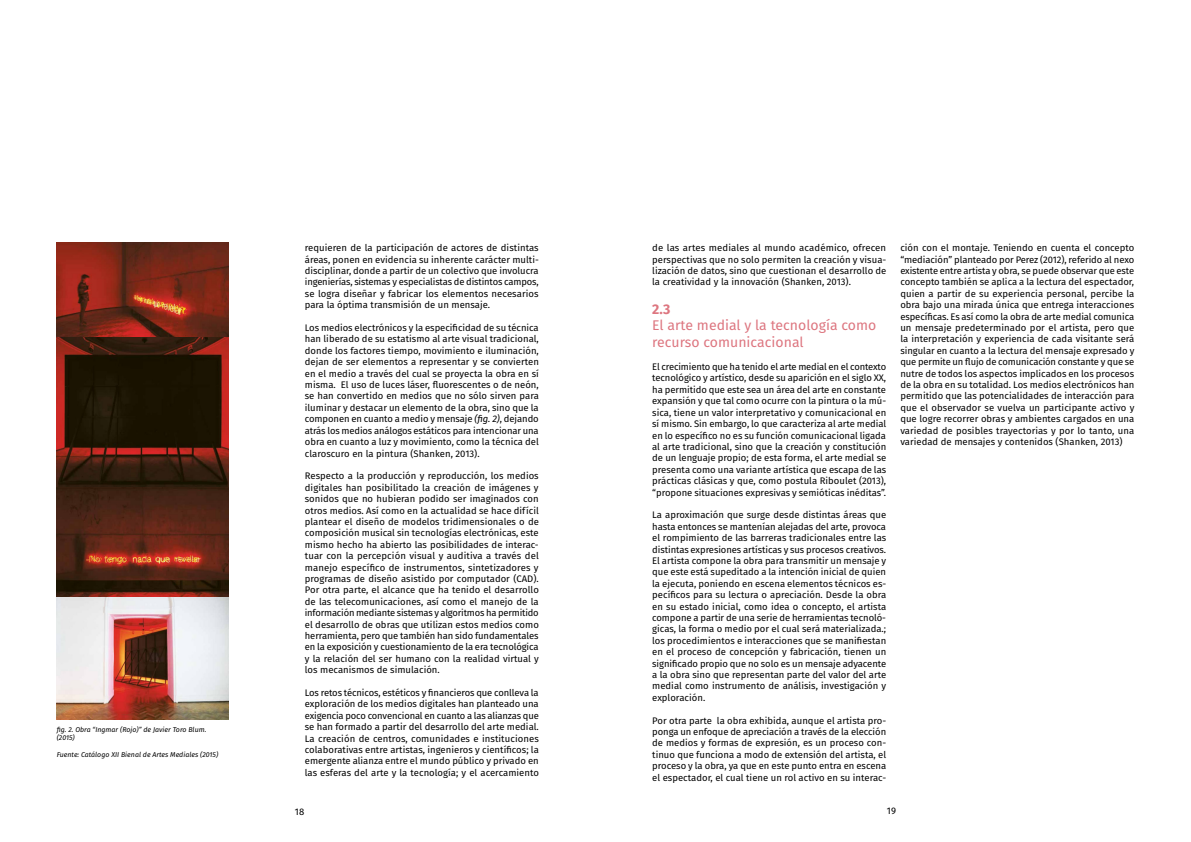
<style>
.page{position:relative;width:1191px;height:842px;background:#fff}
.page>*{position:absolute;margin:0;border:0;box-sizing:border-box;transform-origin:0 0}
.t1{font:14px/16.8px "Fira Sans";letter-spacing:.005em;color:#dd7680}
.t2{font:700 14px "Fira Sans";color:#dd7680}
.t3{font:9.5px/11.4px "Fira Sans";letter-spacing:.005em;color:#000;text-align:justify}
.t4{font:italic 7px/8.4px "Fira Sans";letter-spacing:.005em;color:#000}
.s1{font-style:italic}
</style>
<div class="page">
<img style="left:57px;top:242px;width:171px;height:477px">
<p class="t4" style="left:57px;top:725px;width:151px">fig. 2. Obra “Ingmar (Rojo)” de Javier Toro Blum. (2015)</p>
<p class="t4" style="left:57px;top:750px;width:163px">Fuente: Catálogo XII Bienal de Artes Mediales (2015)</p>
<p class="t3" style="left:305px;top:242px;width:235px">requieren de la participación de actores de distintas áreas, ponen en evidencia su inherente carácter multi&shy;disciplinar, donde a partir de un colectivo que involucra ingenierías, sistemas y especialistas de distintos campos, se logra diseñar y fabricar los elementos necesarios para la óptima transmisión de un mensaje.</p>
<p class="t3" style="left:305px;top:322px;width:236px">Los medios electrónicos y la especificidad de su técnica han liberado de su estatismo al arte visual tradicional, donde los factores tiempo, movimiento e iluminación, dejan de ser elementos a representar y se convierten en el medio a través del cual se proyecta la obra en sí misma. El uso de luces láser, fluorescentes o de neón, se han convertido en medios que no sólo sirven para iluminar y destacar un elemento de la obra, sino que la componen en cuanto a medio y mensaje <span class="s1">(fig. 2)</span>, dejando atrás los medios análogos estáticos para intencionar una obra en cuanto a luz y movimiento, como la técnica del claroscuro en la pintura (Shanken, 2013).</p>
<p class="t3" style="left:305px;top:470px;width:235px">Respecto a la producción y reproducción, los medios digitales han posibilitado la creación de imágenes y sonidos que no hubieran podido ser imaginados con otros medios. Así como en la actualidad se hace difícil plantear el diseño de modelos tridimensionales o de composición musical sin tecnologías electrónicas, este mismo hecho ha abierto las posibilidades de interac&shy;tuar con la percepción visual y auditiva a través del manejo específico de instrumentos, sintetizadores y programas de diseño asistido por computador (CAD).<br>Por otra parte, el alcance que ha tenido el desarrollo de las telecomunicaciones, así como el manejo de la información mediante sistemas y algoritmos ha permitido el desarrollo de obras que utilizan estos medios como herramienta, pero que también han sido fundamentales en la exposición y cuestionamiento de la era tecnológica y la relación del ser humano con la realidad virtual y los mecanismos de simulación.</p>
<p class="t3" style="left:305px;top:687px;width:235px">Los retos técnicos, estéticos y financieros que conlleva la exploración de los medios digitales han planteado una exigencia poco convencional en cuanto a las alianzas que se han formado a partir del desarrollo del arte medial.<br>La creación de centros, comunidades e instituciones colaborativas entre artistas, ingenieros y científicos; la emergente alianza entre el mundo público y privado en las esferas del arte y la tecnología; y el acercamiento</p>
<p class="t3" style="left:652px;top:242px;width:236px">de las artes mediales al mundo académico, ofrecen perspectivas que no solo permiten la creación y visua&shy;lización de datos, sino que cuestionan el desarrollo de la creatividad y la innovación (Shanken, 2013).</p>
<h1 class="t2" style="left:652px;top:297px;width:20px">2.3</h1>
<h1 class="t1" style="left:652px;top:317px;width:226px">El arte medial y la tecnología como recurso comunicacional</h1>
<p class="t3" style="left:652px;top:361px;width:236px">El crecimiento que ha tenido el arte medial en el contexto tecnológico y artístico, desde su aparición en el siglo XX, ha permitido que este sea un área del arte en constante expansión y que tal como ocurre con la pintura o la mú&shy;sica, tiene un valor interpretativo y comunicacional en sí mismo. Sin embargo, lo que caracteriza al arte medial en lo específico no es su función comunicacional ligada al arte tradicional, sino que la creación y constitución de un lenguaje propio; de esta forma, el arte medial se presenta como una variante artística que escapa de las prácticas clásicas y que, como postula Riboulet (2013), “propone situaciones expresivas y semióticas inéditas”.</p>
<p class="t3" style="left:652px;top:509px;width:235px">La aproximación que surge desde distintas áreas que hasta entonces se mantenían alejadas del arte, provoca el rompimiento de las barreras tradicionales entre las distintas expresiones artísticas y sus procesos creativos.<br>El artista compone la obra para transmitir un mensaje y que este está supeditado a la intención inicial de quien la ejecuta, poniendo en escena elementos técnicos es&shy;pecíficos para su lectura o apreciación. Desde la obra en su estado inicial, como idea o concepto, el artista compone a partir de una serie de herramientas tecnoló&shy;gicas, la forma o medio por el cual será materializada.; los procedimientos e interacciones que se manifiestan en el proceso de concepción y fabricación, tienen un significado propio que no solo es un mensaje adyacente a la obra sino que representan parte del valor del arte medial como instrumento de análisis, investigación y exploración.</p>
<p class="t3" style="left:652px;top:714px;width:235px">Por otra parte la obra exhibida, aunque el artista pro&shy;ponga un enfoque de apreciación a través de la elección de medios y formas de expresión, es un proceso con&shy;tinuo que funciona a modo de extensión del artista, el proceso y la obra, ya que en este punto entra en escena el espectador, el cual tiene un rol activo en su interac-</p>
<p class="t3" style="left:900px;top:242px;width:236px">ción con el montaje. Teniendo en cuenta el concepto “mediación” planteado por Perez (2012), referido al nexo existente entre artista y obra, se puede observar que este concepto también se aplica a la lectura del espectador, quien a partir de su experiencia personal, percibe la obra bajo una mirada única que entrega interacciones específicas. Es así como la obra de arte medial comunica un mensaje predeterminado por el artista, pero que la interpretación y experiencia de cada visitante será singular en cuanto a la lectura del mensaje expresado y que permite un flujo de comunicación constante y que se nutre de todos los aspectos implicados en los procesos de la obra en su totalidad. Los medios electrónicos han permitido que las potencialidades de interacción para que el observador se vuelva un participante activo y que logre recorrer obras y ambientes cargados en una variedad de posibles trayectorias y por lo tanto, una variedad de mensajes y contenidos (Shanken, 2013)</p>
<p class="t3" style="left:295px;top:806px;width:11px">18</p>
<p class="t3" style="left:887px;top:805px;width:11px">19</p>
</div>
